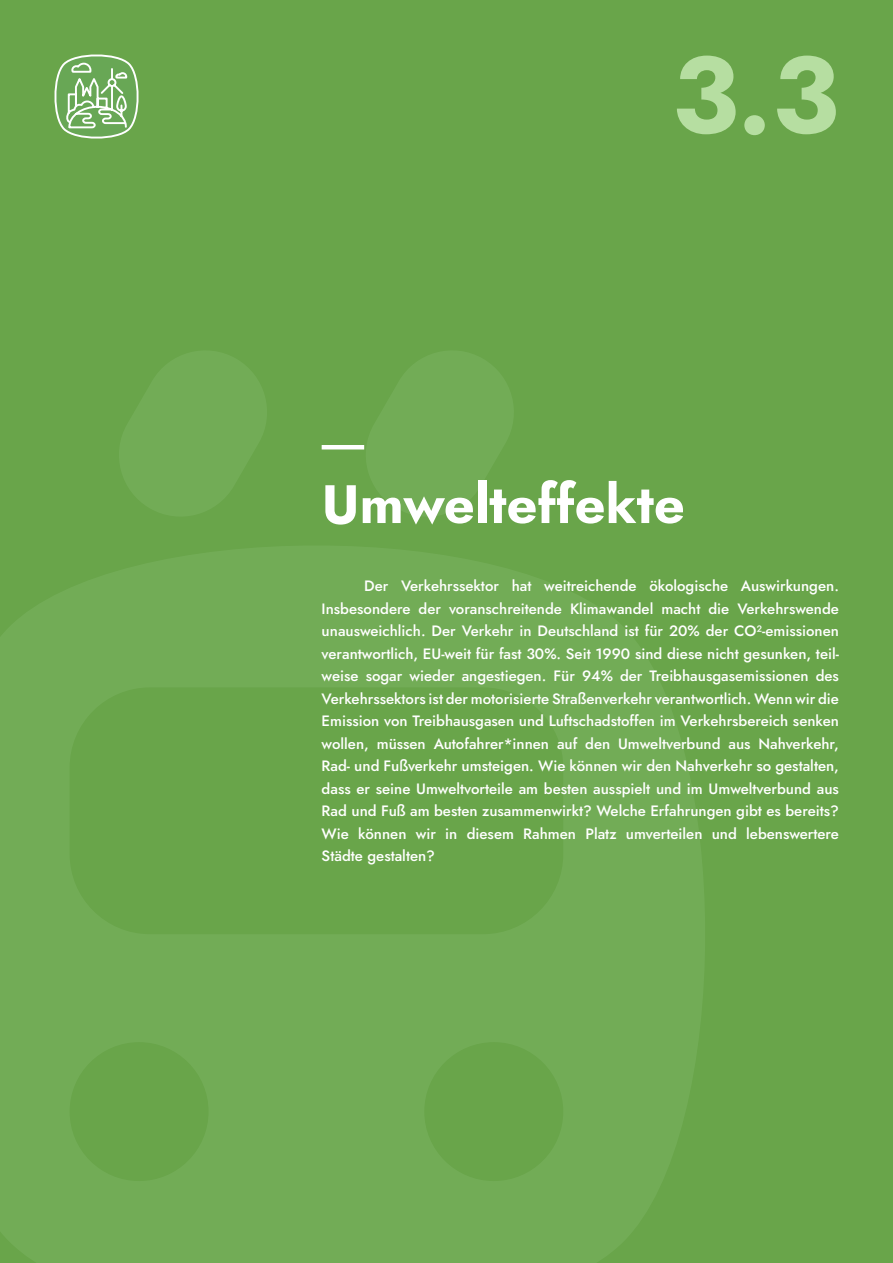
<style>
.page{position:relative;width:893px;height:1263px;background:#69a54a}
.page>*{position:absolute;margin:0;border:0;box-sizing:border-box;transform-origin:0 0}
.t1{font:700 108px "Jost";color:#b6dea1}
.t2{font:700 54px "Jost";color:#fff}
.t3{font:500 15px/22.5px "Jost";color:#fff;text-align:justify}
</style>
<div class="page">
<svg style="left:0;top:546px;width:705px;height:717px;fill:#72ac56"></svg>
<svg style="left:119px;top:351px;width:148px;height:165px"></svg>
<svg style="left:357px;top:351px;width:157px;height:165px"></svg>
<svg style="left:54px;top:54px;width:85px;height:85px"></svg>
<hr style="left:322px;top:445px;width:42px;height:4px;background:#fff">
<h1 class="t1" style="left:672px;top:46px;width:169px">3.3</h1>
<h2 class="t2" style="left:322px;top:480px;width:365px">Umwelteffekte</h2>
<p class="t3" style="left:322px;top:575px;width:519px;text-indent:43px">Der Verkehrssektor hat weitreichende ökologische Auswirkungen.<br>Insbesondere der voranschreitende Klimawandel macht die Verkehrswende unausweichlich. Der Verkehr in Deutschland ist für 20% der CO²-emissionen verantwortlich, EU-weit für fast 30%. Seit 1990 sind diese nicht gesunken, teil&shy;weise sogar wieder angestiegen. Für 94% der Treibhausgasemissionen des Verkehrssektors ist der motorisierte Straßenverkehr verantwortlich. Wenn wir die Emission von Treibhausgasen und Luftschadstoffen im Verkehrsbereich senken wollen, müssen Autofahrer*innen auf den Umweltverbund aus Nahverkehr, Rad- und Fußverkehr umsteigen. Wie können wir den Nahverkehr so gestalten, dass er seine Umweltvorteile am besten ausspielt und im Umweltverbund aus Rad und Fuß am besten zusammenwirkt? Welche Erfahrungen gibt es bereits?<br>Wie können wir in diesem Rahmen Platz umverteilen und lebenswertere Städte gestalten?</p>
</div>
